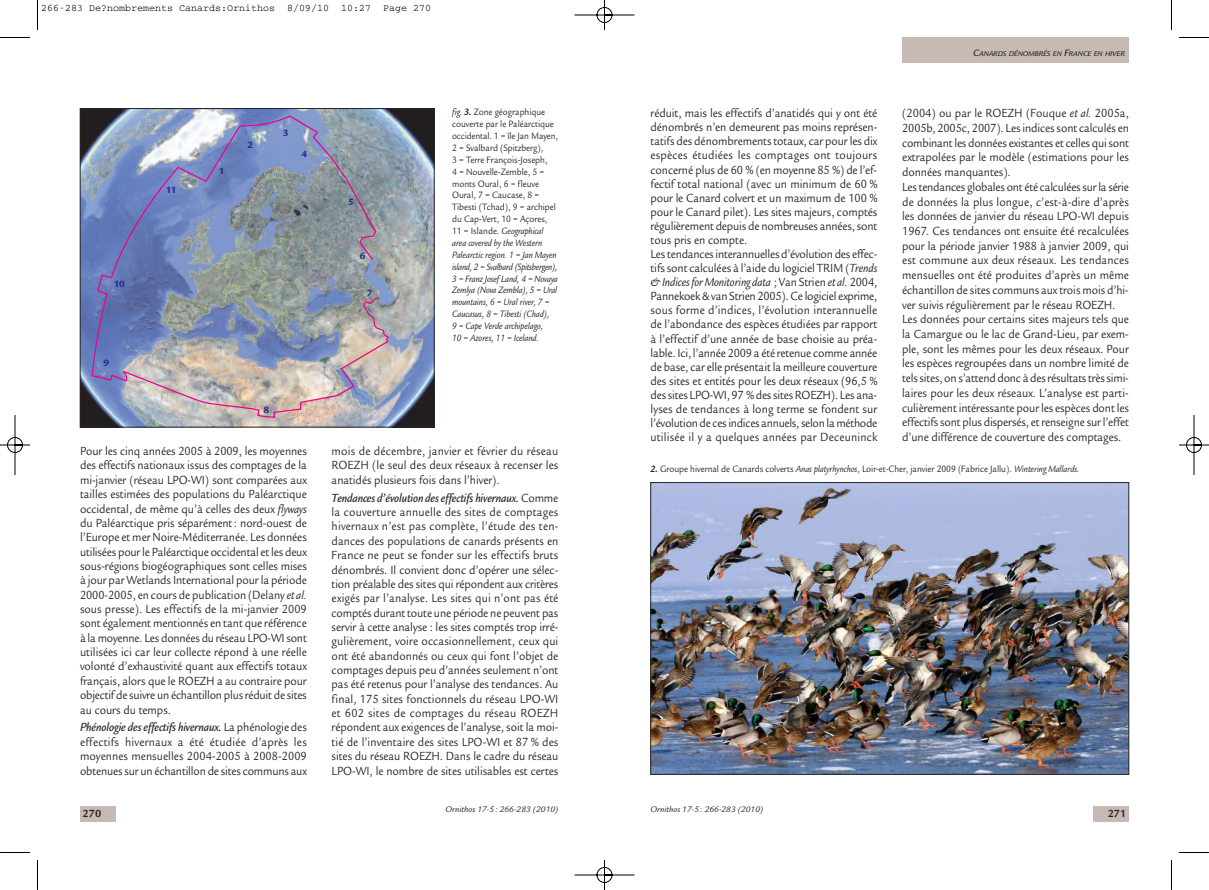
<style>
.page{position:relative;width:1209px;height:890px;background:#fff}
.page>*{position:absolute;margin:0;border:0;box-sizing:border-box;transform-origin:0 0}
.t1{font:12.75px/14.4px "Legacy Sans";letter-spacing:-.005em;color:#272627;text-align:justify;scale:.9 1}
.t2{font:700 11.25px "Legacy Sans";color:#272627}
.t3{font:italic 10px/11.9px "Legacy Sans";letter-spacing:-.005em;color:#272627;scale:.9 1}
.t4{font:10px "Legacy Sans";letter-spacing:-.005em;color:#272627;scale:.9 1}
.t5{font:10px "Courier";color:#000}
.t6{font:900 10px "Legacy Sans";color:#2e3092}
.t7{font:italic 8.75px "Legacy Sans";color:#272627;scale:1.05 1}
.t8{font:italic 500 7.5px "Legacy Sans";letter-spacing:-.015em;color:#272627}
.s1{font-weight:700}
.s2{font-style:normal}
.s3{font-style:italic}
.s4{font-weight:500;font-style:italic}
.s5{font-size:10px}
.s6{font-weight:700;font-style:italic}
</style>
<div class="page">
<img style="left:0;top:0;width:1209px;height:890px">
<p class="t5" style="left:41px;top:5px;width:392px">266-283 De?nombrements Canards:Ornithos 8/09/10 10:27 Page 270</p>
<p class="t6" style="left:114px;top:280px;width:13px">10</p>
<p class="t6" style="left:104px;top:359px;width:7px">9</p>
<p class="t6" style="left:166px;top:186px;width:12px">11</p>
<p class="t6" style="left:219px;top:167px;width:7px">1</p>
<p class="t6" style="left:248px;top:141px;width:7px">2</p>
<p class="t6" style="left:283px;top:129px;width:7px">3</p>
<p class="t6" style="left:301px;top:151px;width:7px">4</p>
<p class="t6" style="left:348px;top:198px;width:7px">5</p>
<p class="t6" style="left:360px;top:252px;width:7px">6</p>
<p class="t6" style="left:367px;top:290px;width:7px">7</p>
<p class="t6" style="left:263px;top:406px;width:7px">8</p>
<p class="t3" style="left:452px;top:107px;width:119px">fig. <span class="s1">3.</span> <span class="s2">Zone géographique couverte par le Paléarctique occidental. 1 = île Jan Mayen,<br>2 = Svalbard (Spitzberg),<br>3 = Terre François-Joseph,<br>4 = Nouvelle-Zemble, 5 = monts Oural, 6 = fleuve<br>Oural, 7 = Caucase, 8 =<br>Tibesti (Tchad), 9 = archipel du Cap-Vert, 10 = Açores,<br>11 = Islande.</span> Geographical area covered by the Western<br>Palearctic region. 1 = Jan Mayen island, 2 = Svalbard (Spitsbergen),<br>3 = Franz Josef Land, 4 = Novaya<br>Zemlya (Nova Zembla), 5 = Ural mountains, 6 = Ural river, 7 =<br>Caucasus, 8 = Tibesti (Chad),<br>9 = Cape Verde archipelago,<br>10 = Azores, 11 = Iceland.</p>
<p class="t1" style="left:80px;top:445px;width:253px">Pour les cinq années 2005 à 2009, les moyennes des effectifs nationaux issus des comptages de la mi-janvier (réseau LPO-WI) sont comparées aux tailles estimées des populations du Paléarctique occidental, de même qu’à celles des deux <span class="s3">flyways </span>du Paléarctique pris séparément: nord-ouest de l’Europe et mer Noire-Méditerranée. Les données utilisées pour le Paléarctique occidental et les deux sous-régions biogéographiques sont celles mises à jour par Wetlands International pour la période 2000-2005, en cours de publication (Delany <span class="s3">et al. </span>sous presse). Les effectifs de la mi-janvier 2009 sont également mentionnés en tant que référence à la moyenne. Les données du réseau LPO-WI sont utilisées ici car leur collecte répond à une réelle volonté d’exhaustivité quant aux effectifs totaux français, alors que le ROEZH a au contraire pour objectif de suivre un échantillon plus réduit de sites au cours du temps.</p>
<p class="t1" style="left:80px;top:721px;width:253px"><span class="s4">Phénologie des effectifs hivernaux.</span> La phénologie des effectifs hivernaux a été étudiée d’après les moyennes mensuelles 2004-2005 à 2008-2009 obtenues sur un échantillon de sites communs aux</p>
<p class="t1" style="left:332px;top:445px;width:253px">mois de décembre, janvier et février du réseau ROEZH (le seul des deux réseaux à recenser les anatidés plusieurs fois dans l’hiver).</p>
<p class="t1" style="left:332px;top:492px;width:253px"><span class="s4">Tendances d’évolution des effectifs hivernaux.</span> Comme la couverture annuelle des sites de comptages hivernaux n’est pas complète, l’étude des ten&shy;dances des populations de canards présents en France ne peut se fonder sur les effectifs bruts dénombrés. Il convient donc d’opérer une sélec&shy;tion préalable des sites qui répondent aux critères exigés par l’analyse. Les sites qui n’ont pas été comptés durant toute une période ne peuvent pas servir à cette analyse : les sites comptés trop irré&shy;gulièrement, voire occasionnellement, ceux qui ont été abandonnés ou ceux qui font l’objet de comptages depuis peu d’années seulement n’ont pas été retenus pour l’analyse des tendances. Au final, 175 sites fonctionnels du réseau LPO-WI et 602 sites de comptages du réseau ROEZH répondent aux exigences de l’analyse, soit la moi&shy;tié de l’inventaire des sites LPO-WI et 87 % des sites du réseau ROEZH. Dans le cadre du réseau LPO-WI, le nombre de sites utilisables est certes</p>
<p class="t2" style="left:83px;top:809px;width:20px">270</p>
<p class="t7" style="left:446px;top:806px;width:109px">Ornithos 17-5: 266-283 (2010)</p>
<p class="t8" style="left:973px;top:51px;width:153px"><span class="s5">C</span>ANARDS DÉNOMBRÉS EN <span class="s5">F</span>RANCE EN HIVER</p>
<p class="t1" style="left:650px;top:107px;width:253px;text-align:left">réduit, mais les effectifs d’anatidés qui y ont été dénombrés n’en demeurent pas moins représen&shy;tatifs des dénombrements totaux, car pour les dix espèces étudiées les comptages ont toujours concerné plus de 60 % (en moyenne 85 %) de l’ef&shy;fectif total national (avec un minimum de 60 % pour le Canard colvert et un maximum de 100 % pour le Canard pilet). Les sites majeurs, comptés régulièrement depuis de nombreuses années, sont tous pris en compte.<br>Les tendances interannuelles d’évolution des effec&shy;tifs sont calculées à l’aide du logiciel TRIM (<span class="s3">Trends &amp; Indicesfor Monitoring data</span> ; Van Strien <span class="s3">et al.</span> 2004, Pannekoek &amp; van Strien 2005). Ce logiciel exprime, sous forme d’indices, l’évolution interannuelle de l’abondance des espèces étudiées par rapport à l’effectif d’une année de base choisie au préa&shy;lable. Ici, l’année 2009 a été retenue comme année de base, car elle présentait la meilleure couverture des sites et entités pour les deux réseaux (96,5 % des sites LPO-WI, 97 % des sites ROEZH). Les ana&shy;lyses de tendances à long terme se fondent sur l’évolution de ces indices annuels, selon la méthode utilisée il y a quelques années par Deceuninck</p>
<p class="t1" style="left:902px;top:107px;width:253px;line-height:14.8px;text-align:left">(2004) ou par le ROEZH (Fouque <span class="s3">et al.</span> 2005a, 2005b, 2005c, 2007). Les indices sont calculés en combinant les données existantes et celles qui sont extrapolées par le modèle (estimations pour les données manquantes).<br>Les tendances globales ont été calculées sur la série de données la plus longue, c’est-à-dire d’après les données de janvier du réseau LPO-WI depuis 1967. Ces tendances ont ensuite été recalculées pour la période janvier 1988 à janvier 2009, qui est commune aux deux réseaux. Les tendances mensuelles ont été produites d’après un même échantillon de sites communs aux trois mois d’hi&shy;ver suivis régulièrement par le réseau ROEZH.<br>Les données pour certains sites majeurs tels que la Camargue ou le lac de Grand-Lieu, par exem&shy;ple, sont les mêmes pour les deux réseaux. Pour les espèces regroupées dans un nombre limité de tels sites, on s’attend donc à des résultats très simi&shy;laires pour les deux réseaux. L’analyse est parti&shy;culièrement intéressante pour les espèces dont les effectifs sont plus dispersés, et renseigne sur l’effet d’une différence de couverture des comptages.</p>
<p class="t4" style="left:650px;top:465px;width:478px"><span class="s6">2.</span> Groupe hivernal de Canards colverts <span class="s3">Anas platyrhynchos</span>, Loir-et-Cher, janvier 2009 (Fabrice Jallu). <span class="s3">Wintering Mallards.</span></p>
<p class="t7" style="left:650px;top:806px;width:109px">Ornithos 17-5: 266-283 (2010)</p>
<p class="t2" style="left:1108px;top:809px;width:20px">271</p>
</div>
